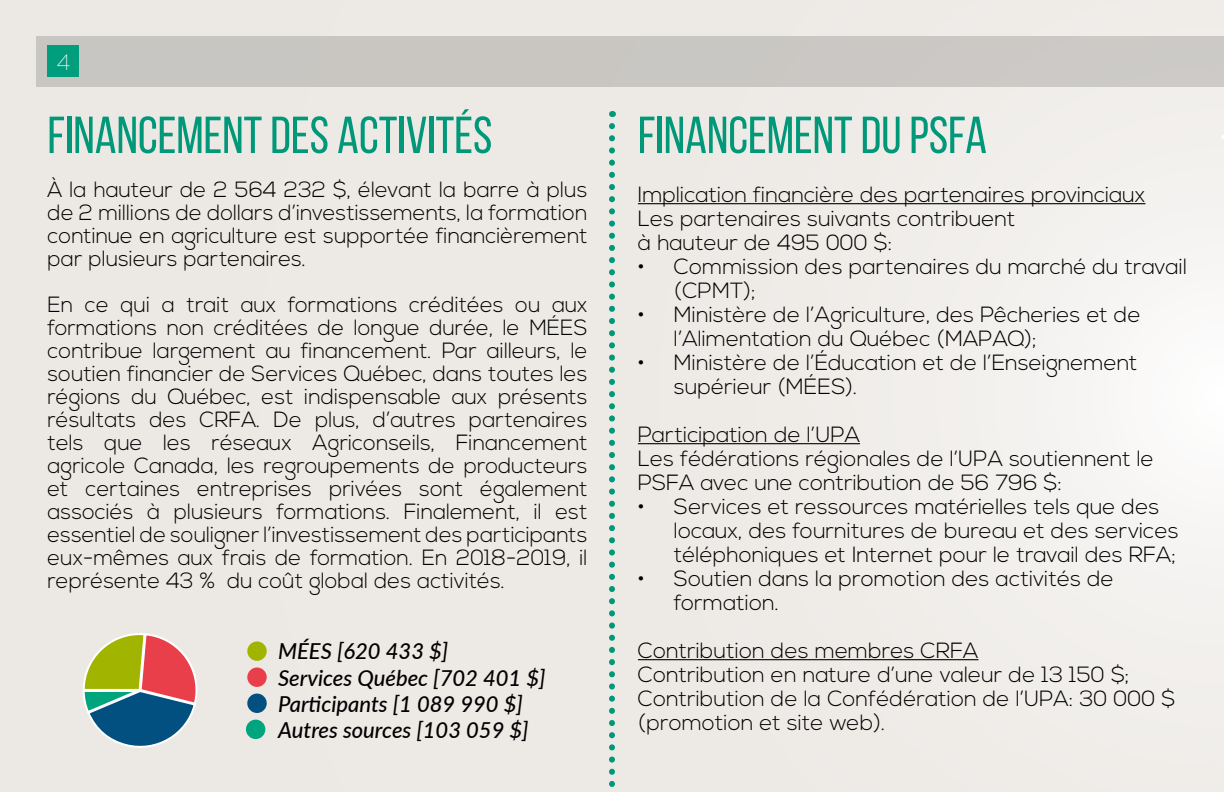
<style>
.page{position:relative;width:1224px;height:792px;background:#edeae6}
.page>*{position:absolute;margin:0;border:0;box-sizing:border-box;transform-origin:0 0}
.t1{font:52px "Bebas Neue";color:#009879}
.t2{font:300 22px/23px "Nexa";color:#000}
.t3{font:italic 500 22px/26.4px "Lato";color:#000}
.t4{font:200 22px "Gotham";color:#fff}
</style>
<div class="page">
<hr style="left:638px;top:203px;width:508px;height:1px;background:#000">
<hr style="left:638px;top:443px;width:222px;height:1px;background:#000">
<hr style="left:638px;top:659px;width:340px;height:1px;background:#000">
<svg style="left:83px;top:633px;width:115px;height:115px"></svg>
<div style="left:247px;top:641px;width:20px;height:20px;background:#a1b500;border-radius:50%"></div>
<div style="left:247px;top:668px;width:20px;height:19px;background:#e83f4b;border-radius:50%"></div>
<div style="left:247px;top:694px;width:20px;height:19px;background:#025080;border-radius:50%"></div>
<div style="left:246px;top:720px;width:19px;height:19px;background:#00a47d;border-radius:50%"></div>
<svg style="left:609px;top:126px;width:6px;height:661px"></svg>
<div style="left:36px;top:36px;width:1188px;height:50px;background:#c9c7c3"></div>
<div style="left:48px;top:45px;width:31px;height:32px;background:#009e7d"></div>
<p class="t4" style="left:56px;top:49px;width:16px">4</p>
<h1 class="t1" style="left:48px;top:107px;width:446px">FINANCEMENT DES ACTIVITÉS</h1>
<h1 class="t1" style="left:638px;top:107px;width:351px">FINANCEMENT DU PSFA</h1>
<p class="t2" style="left:48px;top:179px;width:541px;text-align:justify">À la hauteur de 2 564 232 $, élevant la barre à plus de 2 millions de dollars d’investissements, la formation continue en agriculture est supportée financièrement par plusieurs partenaires.</p>
<p class="t2" style="left:48px;top:294px;width:542px;text-align:justify">En ce qui a trait aux formations créditées ou aux formations non créditées de longue durée, le MÉES contribue largement au financement. Par ailleurs, le soutien financier de Services Québec, dans toutes les régions du Québec, est indispensable aux présents résultats des CRFA. De plus, d’autres partenaires tels que les réseaux Agriconseils, Financement agricole Canada, les regroupements de producteurs et certaines entreprises privées sont également associés à plusieurs formations. Finalement, il est essentiel de souligner l’investissement des participants eux-mêmes aux frais de formation. En 2018-2019, il représente 43 % du coût global des activités.</p>
<p class="t2" style="left:638px;top:183px;width:509px;line-height:24px">Implication financière des partenaires provinciaux<br>Les partenaires suivants contribuent<br>à hauteur de 495 000 $:</p>
<p class="t2" style="left:674px;top:255px;width:515px;line-height:24px;text-indent:-36px">• Commission des partenaires du marché du travail (CPMT);</p>
<p class="t2" style="left:674px;top:303px;width:468px;line-height:24px;text-indent:-36px">• Ministère de l’Agriculture, des Pêcheries et de l’Alimentation du Québec (MAPAQ);</p>
<p class="t2" style="left:674px;top:351px;width:465px;line-height:24px;text-indent:-36px">• Ministère de l’Éducation et de l’Enseignement supérieur (MÉES).</p>
<p class="t2" style="left:638px;top:423px;width:518px;line-height:24px">Participation de l’UPA<br>Les fédérations régionales de l’UPA soutiennent le<br>PSFA avec une contribution de 56 796 $:</p>
<p class="t2" style="left:674px;top:495px;width:507px;line-height:24px;text-indent:-36px">• Services et ressources matérielles tels que des locaux, des fournitures de bureau et des services téléphoniques et Internet pour le travail des RFA;</p>
<p class="t2" style="left:674px;top:567px;width:442px;line-height:24px;text-indent:-36px">• Soutien dans la promotion des activités de formation.</p>
<p class="t2" style="left:638px;top:639px;width:539px;line-height:24px">Contribution des membres CRFA<br>Contribution en nature d’une valeur de 13 150 $; Contribution de la Confédération de l’UPA: 30 000 $ (promotion et site web).</p>
<p class="t3" style="left:278px;top:637px;width:269px">MÉES [620 433 $]<br>Services Québec [702 401 $]<br>Participants [1 089 990 $]<br>Autres sources [103 059 $]</p>
</div>
